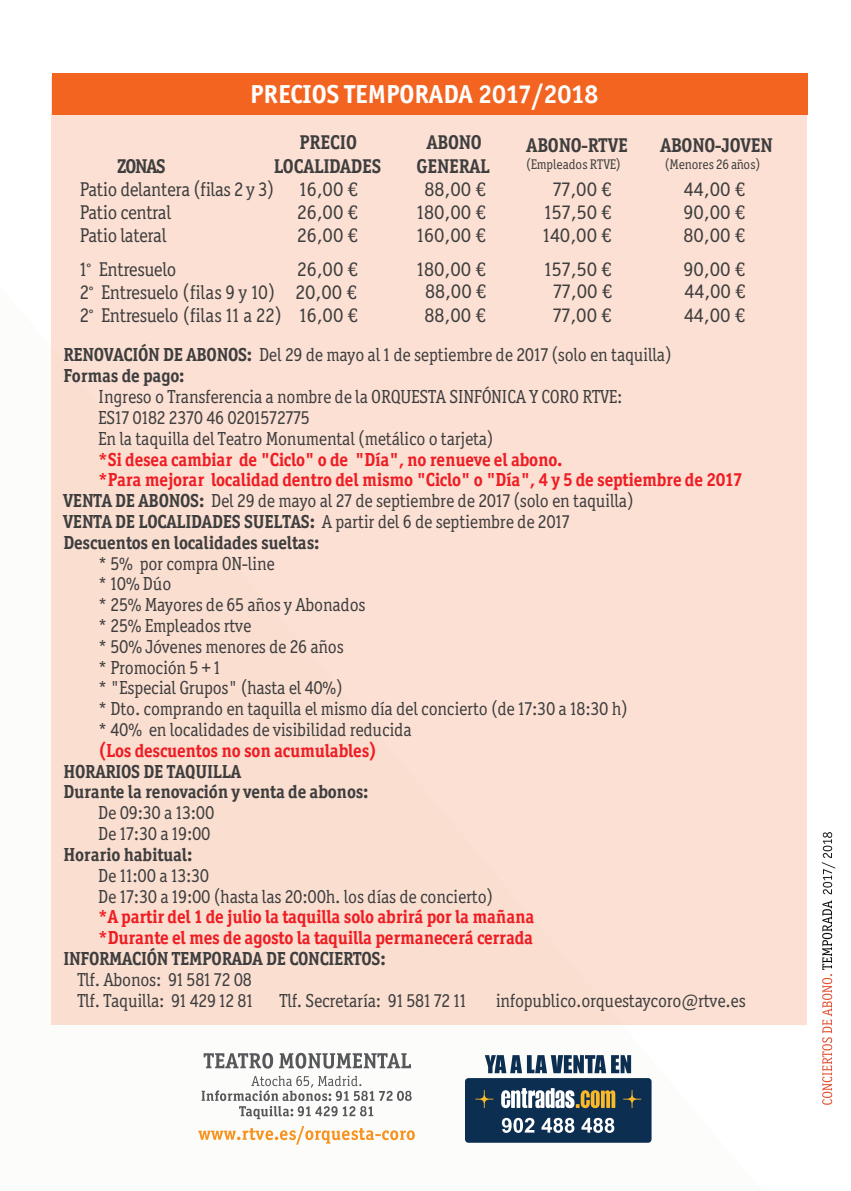
<style>
.page{position:relative;width:851px;height:1191px;background:#fff}
.page>*{position:absolute;margin:0;border:0;box-sizing:border-box;transform-origin:0 0}
.t1{font:700 26px "ITC Officina RTVE Sans";color:#fff}
.t2{font:20px/23px "ITC Officina RTVE Serif";letter-spacing:-.015em;color:#3e3e3f;text-align:justify}
.t3{font:20px/23px "ITC Officina RTVE Serif";letter-spacing:-.015em;color:#3e3e3f;scale:.95 1}
.t4{font:700 20px/24px "ITC Officina RTVE Serif";letter-spacing:-.01em;color:#3e3e3f;text-align:center;scale:.95 1}
.t5{font:19px/20.8px "ITC Officina RTVE Serif";letter-spacing:-.015em;color:#3e3e3f;scale:.95 1}
.t6{font:700 19px/20.8px "ITC Officina RTVE Serif";letter-spacing:-.015em;color:#ee1d23;scale:.95 1}
.t7{font:700 19px/20.8px "ITC Officina RTVE Serif";letter-spacing:-.015em;color:#3e3e3f;scale:.95 1}
.t8{font:14px "ITC Officina RTVE Serif";letter-spacing:-.01em;color:#3e3e3f;scale:.95 1}
.s1{font-family:"Officina ITCRTVE Serif";font-weight:700}
.s2{font-weight:700}
</style>
<div class="page">
<svg style="left:822px;top:900px;width:10px;height:204px"></svg>
<svg style="left:821px;top:832px;width:14px;height:62px"></svg>
<div style="left:51px;top:76px;width:755px;height:948px;background:#fce0d3"></div>
<div style="left:52px;top:73px;width:755px;height:41px;background:#f36421"></div>
<svg style="left:203px;top:1052px;width:70px;height:16px"></svg>
<svg style="left:279px;top:1052px;width:132px;height:16px"></svg>
<svg style="left:201px;top:1075px;width:210px;height:44px"></svg>
<svg style="left:198px;top:1126px;width:217px;height:18px"></svg>
<div style="left:465px;top:1078px;width:186px;height:64px;background:#0c2e50;border-radius:4px"></div>
<svg style="left:502px;top:1117px;width:32px;height:15px"></svg>
<svg style="left:541px;top:1117px;width:33px;height:15px"></svg>
<svg style="left:581px;top:1117px;width:33px;height:15px"></svg>
<svg style="left:475px;top:1090px;width:18px;height:18px"></svg>
<svg style="left:623px;top:1090px;width:18px;height:18px"></svg>
<svg style="left:501px;top:1088px;width:114px;height:20px"></svg>
<svg style="left:484px;top:1055px;width:147px;height:18px"></svg>
<h1 class="t1" style="left:250px;top:78px;width:350px">PRECIOS TEMPORADA 2017/2018</h1>
<p class="t4" style="left:274px;top:131px;width:115px">PRECIO<br>LOCALIDADES</p>
<p class="t2" style="left:297px;top:179px;width:62px">16,00 € 26,00 € 26,00 €</p>
<p class="t2" style="left:295px;top:259px;width:64px">26,00 € 20,00 € 16,00 €</p>
<p class="t4" style="left:416px;top:131px;width:79px">ABONO<br>GENERAL</p>
<p class="t2" style="left:417px;top:179px;width:70px;text-align:center">88,00 €<br>180,00 €<br>160,00 €</p>
<p class="t2" style="left:417px;top:259px;width:70px">180,00 €</p>
<p class="t4" style="left:526px;top:134px;width:108px">ABONO-RTVE</p>
<p class="t8" style="left:526px;top:157px;width:101px">(Empleados RTVE)</p>
<p class="t2" style="left:542px;top:179px;width:70px;text-align:center">77,00 €<br>157,50 €<br>140,00 €</p>
<p class="t2" style="left:544px;top:259px;width:68px">157,50 €</p>
<p class="t4" style="left:660px;top:134px;width:120px">ABONO-JOVEN</p>
<p class="t4" style="left:117px;top:155px;width:53px">ZONAS</p>
<p class="t8" style="left:665px;top:157px;width:102px">(Menores 26 años)</p>
<p class="t3" style="left:80px;top:202px;width:98px">Patio central<br>Patio lateral</p>
<p class="t3" style="left:80px;top:259px;width:207px">1<span class="s1">˚</span> Entresuelo<br>2<span class="s1">˚</span> Entresuelo (filas 9 y 10)</p>
<p class="t3" style="left:80px;top:179px;width:206px">Patio delantera (filas 2 y 3)</p>
<p class="t2" style="left:683px;top:179px;width:63px">44,00 € 90,00 € 80,00 €</p>
<p class="t2" style="left:683px;top:259px;width:63px">90,00 €</p>
<p class="t2" style="left:425px;top:281px;width:62px">88,00 €</p>
<p class="t2" style="left:553px;top:281px;width:60px">77,00 €</p>
<p class="t2" style="left:684px;top:281px;width:62px">44,00 €</p>
<p class="t3" style="left:80px;top:305px;width:214px">2<span class="s1">˚</span> Entresuelo (filas 11 a 22)</p>
<p class="t2" style="left:424px;top:305px;width:62px">88,00 €</p>
<p class="t2" style="left:552px;top:305px;width:60px">77,00 €</p>
<p class="t2" style="left:684px;top:305px;width:62px">44,00 €</p>
<p class="t5" style="left:63px;top:346px;width:641px"><span class="s2">RENOVACIÓN DE ABONOS:</span> Del 29 de mayo al 1 de septiembre de 2017 (solo en taquilla)<br><span class="s2">Formas de pago:</span></p>
<p class="t5" style="left:98px;top:387px;width:553px">Ingreso o Transferencia a nombre de la ORQUESTA SINFÓNICA Y CORO RTVE:<br>ES17 0182 2370 46 0201572775<br>En la taquilla del Teatro Monumental (metálico o tarjeta)</p>
<p class="t6" style="left:98px;top:449px;width:490px">*Si desea cambiar de "Ciclo" o de "Día", no renueve el abono.</p>
<p class="t6" style="left:98px;top:470px;width:679px">*Para mejorar localidad dentro del mismo "Ciclo" o "Día", 4 y 5 de septiembre de 2017</p>
<p class="t5" style="left:63px;top:491px;width:601px"><span class="s2">VENTA DE ABONOS:</span> Del 29 de mayo al 27 de septiembre de 2017 (solo en taquilla)</p>
<p class="t5" style="left:63px;top:512px;width:534px"><span class="s2">VENTA DE LOCALIDADES SUELTAS:</span> A partir del 6 de septiembre de 2017</p>
<p class="t7" style="left:63px;top:532px;width:271px">Descuentos en localidades sueltas:</p>
<p class="t5" style="left:98px;top:554px;width:559px">* 5% por compra ON-line<br>* 10% Dúo<br>* 25% Mayores de 65 años y Abonados<br>* 25% Empleados rtve<br>* 50% Jóvenes menores de 26 años<br>* Promoción 5 + 1<br>* "Especial Grupos" (hasta el 40%)<br>* Dto. comprando en taquilla el mismo día del concierto (de 17:30 a 18:30 h) * 40% en localidades de visibilidad reducida</p>
<p class="t6" style="left:98px;top:740px;width:295px">(Los descuentos no son acumulables)</p>
<p class="t7" style="left:63px;top:761px;width:322px">HORARIOS DE TAQUILLA<br>Durante la renovación y venta de abonos:</p>
<p class="t5" style="left:98px;top:803px;width:124px">De 09:30 a 13:00<br>De 17:30 a 19:00</p>
<p class="t7" style="left:63px;top:844px;width:137px">Horario habitual:</p>
<p class="t5" style="left:98px;top:866px;width:417px">De 11:00 a 13:30<br>De 17:30 a 19:00 (hasta las 20:00h. los días de concierto)</p>
<p class="t6" style="left:98px;top:907px;width:460px">*A partir del 1 de julio la taquilla solo abrirá por la mañana *Durante el mes de agosto la taquilla permanecerá cerrada</p>
<p class="t7" style="left:63px;top:948px;width:340px">INFORMACIÓN TEMPORADA DE CONCIERTOS:</p>
<p class="t5" style="left:77px;top:970px;width:186px">Tlf. Abonos: 91 581 72 08<br>Tlf. Taquilla: 91 429 12 81</p>
<p class="t5" style="left:279px;top:991px;width:198px">Tlf. Secretaría: 91 581 72 11</p>
<p class="t5" style="left:495px;top:991px;width:264px">infopublico.orquestaycoro@rtve.es</p>
</div>
